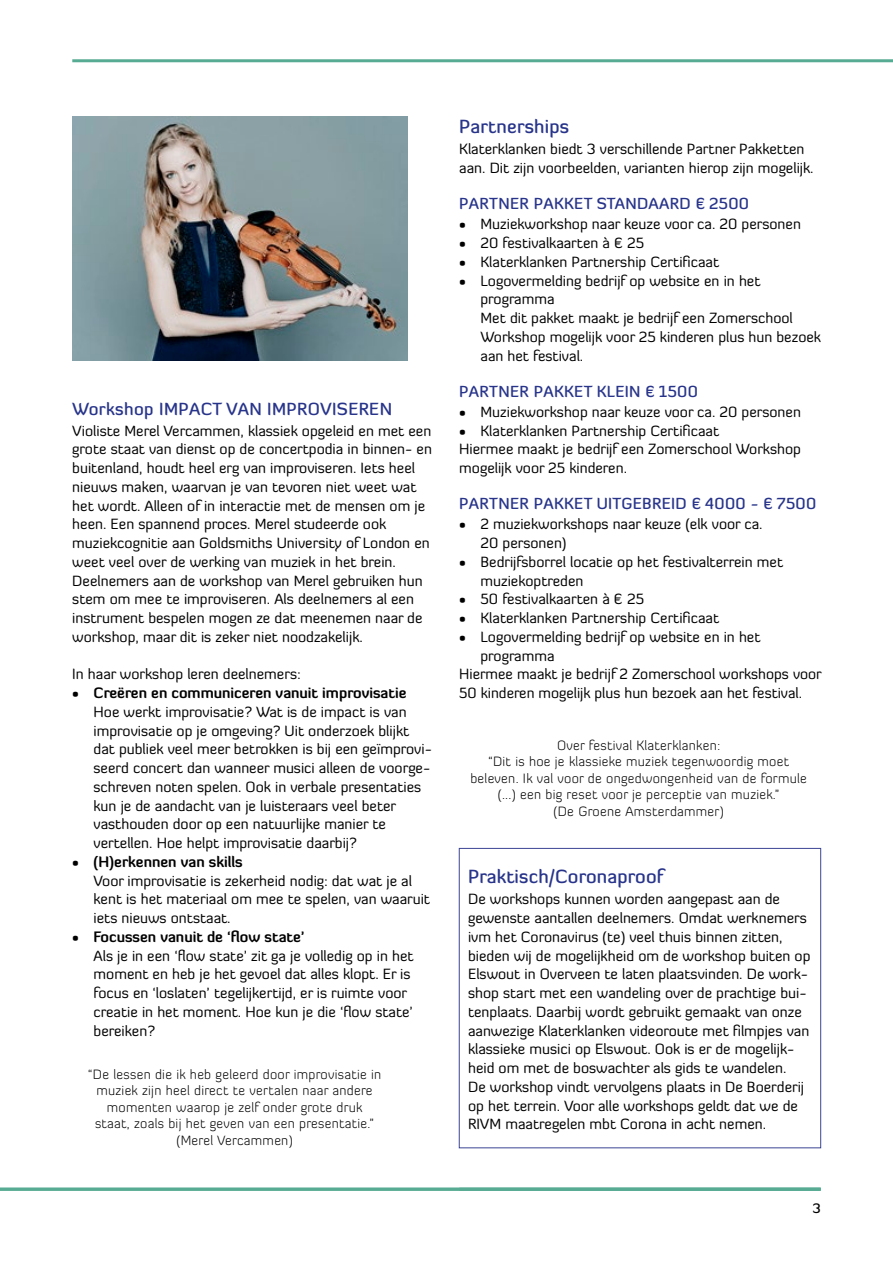
<style>
.page{position:relative;width:893px;height:1263px;background:#fff}
.page>*{position:absolute;margin:0;border:0;box-sizing:border-box;transform-origin:0 0}
.t1{font:500 18.75px "Diavlo";letter-spacing:.01em;color:#27348a}
.t2{font:500 17.25px "Diavlo";letter-spacing:.02em;color:#27348a}
.t3{font:500 15.75px "Diavlo";letter-spacing:.02em;color:#27348a}
.t4{font:14.7px/18.8px "Diavlo";color:#000}
.t5{font:300 13.5px/16.5px "Diavlo";letter-spacing:.02em;color:#000;text-align:center}
.t6{font:500 13.5px "Diavlo";color:#000}
.s1{font-weight:700}
</style>
<div class="page">
<hr style="left:0;top:1188px;width:821px;height:3px;background:#57ab92">
<hr style="left:72px;top:59px;width:821px;height:3px;background:#57ab92">
<img style="left:72px;top:117px;width:336px;height:244px">
<div style="left:459px;top:848px;width:362px;height:300px;border:1px solid #3b4493"></div>
<p class="t2" style="left:72px;top:398px;width:321px">Workshop IMPACT VAN IMPROVISEREN</p>
<p class="t4" style="left:72px;top:421px;width:361px">Violiste Merel Vercammen, klassiek opgeleid en met een grote staat van dienst op de concertpodia in binnen- en buitenland, houdt heel erg van improviseren. Iets heel nieuws maken, waarvan je van tevoren niet weet wat het wordt. Alleen of in interactie met de mensen om je heen. Een spannend proces. Merel studeerde ook muziekcognitie aan Goldsmiths University of London en weet veel over de werking van muziek in het brein.<br>Deelnemers aan de workshop van Merel gebruiken hun stem om mee te improviseren. Als deelnemers al een instrument bespelen mogen ze dat meenemen naar de workshop, maar dit is zeker niet noodzakelijk.</p>
<p class="t4" style="left:72px;top:665px;width:230px">In haar workshop leren deelnemers:</p>
<p class="t4" style="left:94px;top:683px;width:340px;text-indent:-21px">• <span class="s1">Creëren en communiceren vanuit improvisatie </span>Hoe werkt improvisatie? Wat is de impact is van improvisatie op je omgeving? Uit onderzoek blijkt dat publiek veel meer betrokken is bij een geïmprovi&shy;seerd concert dan wanneer musici alleen de voorge&shy;schreven noten spelen. Ook in verbale presentaties kun je de aandacht van je luisteraars veel beter vasthouden door op een natuurlijke manier te vertellen. Hoe helpt improvisatie daarbij?</p>
<p class="t4" style="left:94px;top:852px;width:338px;text-indent:-21px">• <span class="s1">(H)erkennen van skills<br></span>Voor improvisatie is zekerheid nodig: dat wat je al kent is het materiaal om mee te spelen, van waaruit iets nieuws ontstaat.</p>
<p class="t4" style="left:94px;top:927px;width:322px;text-indent:-21px">• <span class="s1">Focussen vanuit de ‘flow state’<br></span>Als je in een ‘flow state’ zit ga je volledig op in het moment en heb je het gevoel dat alles klopt. Er is focus en ‘loslaten’ tegelijkertijd, er is ruimte voor creatie in het moment. Hoe kun je die ‘flow state’ bereiken?</p>
<p class="t5" style="left:88px;top:1065px;width:295px">“De lessen die ik heb geleerd door improvisatie in muziek zijn heel direct te vertalen naar andere momenten waarop je zelf onder grote druk staat, zoals bij het geven van een presentatie.” (Merel Vercammen)</p>
<p class="t1" style="left:459px;top:114px;width:111px">Partnerships</p>
<p class="t4" style="left:459px;top:140px;width:356px">Klaterklanken biedt 3 verschillende Partner Pakketten aan. Dit zijn voorbeelden, varianten hierop zijn mogelijk.</p>
<p class="t3" style="left:459px;top:194px;width:291px">PARTNER PAKKET STANDAARD € 2500</p>
<p class="t4" style="left:459px;top:215px;width:343px">• Muziekworkshop naar keuze voor ca. 20 personen</p>
<p class="t4" style="left:459px;top:233px;width:187px">• 20 festivalkaarten à € 25</p>
<p class="t4" style="left:459px;top:252px;width:261px">• Klaterklanken Partnership Certificaat</p>
<p class="t4" style="left:480px;top:271px;width:342px;text-indent:-21px">• Logovermelding bedrijf op website en in het programma<br>Met dit pakket maakt je bedrijf een Zomerschool Workshop mogelijk voor 25 kinderen plus hun bezoek aan het festival.</p>
<p class="t3" style="left:459px;top:381px;width:240px">PARTNER PAKKET KLEIN € 1500</p>
<p class="t4" style="left:459px;top:402px;width:343px">• Muziekworkshop naar keuze voor ca. 20 personen</p>
<p class="t4" style="left:459px;top:421px;width:343px">• Klaterklanken Partnership Certificaat<br>Hiermee maakt je bedrijf een Zomerschool Workshop mogelijk voor 25 kinderen.</p>
<p class="t3" style="left:459px;top:494px;width:358px">PARTNER PAKKET UITGEBREID € 4000 - € 7500</p>
<p class="t4" style="left:480px;top:515px;width:284px;text-indent:-21px">• 2 muziekworkshops naar keuze (elk voor ca.<br>20 personen)</p>
<p class="t4" style="left:480px;top:552px;width:304px;text-indent:-21px">• Bedrijfsborrel locatie op het festivalterrein met muziekoptreden</p>
<p class="t4" style="left:459px;top:590px;width:186px">• 50 festivalkaarten à € 25</p>
<p class="t4" style="left:459px;top:608px;width:261px">• Klaterklanken Partnership Certificaat</p>
<p class="t4" style="left:459px;top:627px;width:303px">• Logovermelding bedrijf op website en in het</p>
<p class="t4" style="left:480px;top:646px;width:76px">programma</p>
<p class="t4" style="left:459px;top:665px;width:364px">Hiermee maakt je bedrijf 2 Zomerschool workshops voor</p>
<p class="t4" style="left:459px;top:683px;width:344px">50 kinderen mogelijk plus hun bezoek aan het festival.</p>
<p class="t5" style="left:470px;top:737px;width:338px">Over festival Klaterklanken:<br>“Dit is hoe je klassieke muziek tegenwoordig moet beleven. Ik val voor de ongedwongenheid van de formule (...) een big reset voor je perceptie van muziek.”<br>(De Groene Amsterdammer)</p>
<p class="t1" style="left:468px;top:864px;width:197px">Praktisch/Coronaproof</p>
<p class="t4" style="left:468px;top:890px;width:344px">De workshops kunnen worden aangepast aan de gewenste aantallen deelnemers. Omdat werknemers ivm het Coronavirus (te) veel thuis binnen zitten, bieden wij de mogelijkheid om de workshop buiten op Elswout in Overveen te laten plaatsvinden. De work&shy;shop start met een wandeling over de prachtige bui&shy;tenplaats. Daarbij wordt gebruikt gemaakt van onze aanwezige Klaterklanken videoroute met filmpjes van klassieke musici op Elswout. Ook is er de mogelijk&shy;heid om met de boswachter als gids te wandelen.<br>De workshop vindt vervolgens plaats in De Boerderij op het terrein. Voor alle workshops geldt dat we de RIVM maatregelen mbt Corona in acht nemen.</p>
<p class="t6" style="left:812px;top:1200px;width:10px">3</p>
</div>
